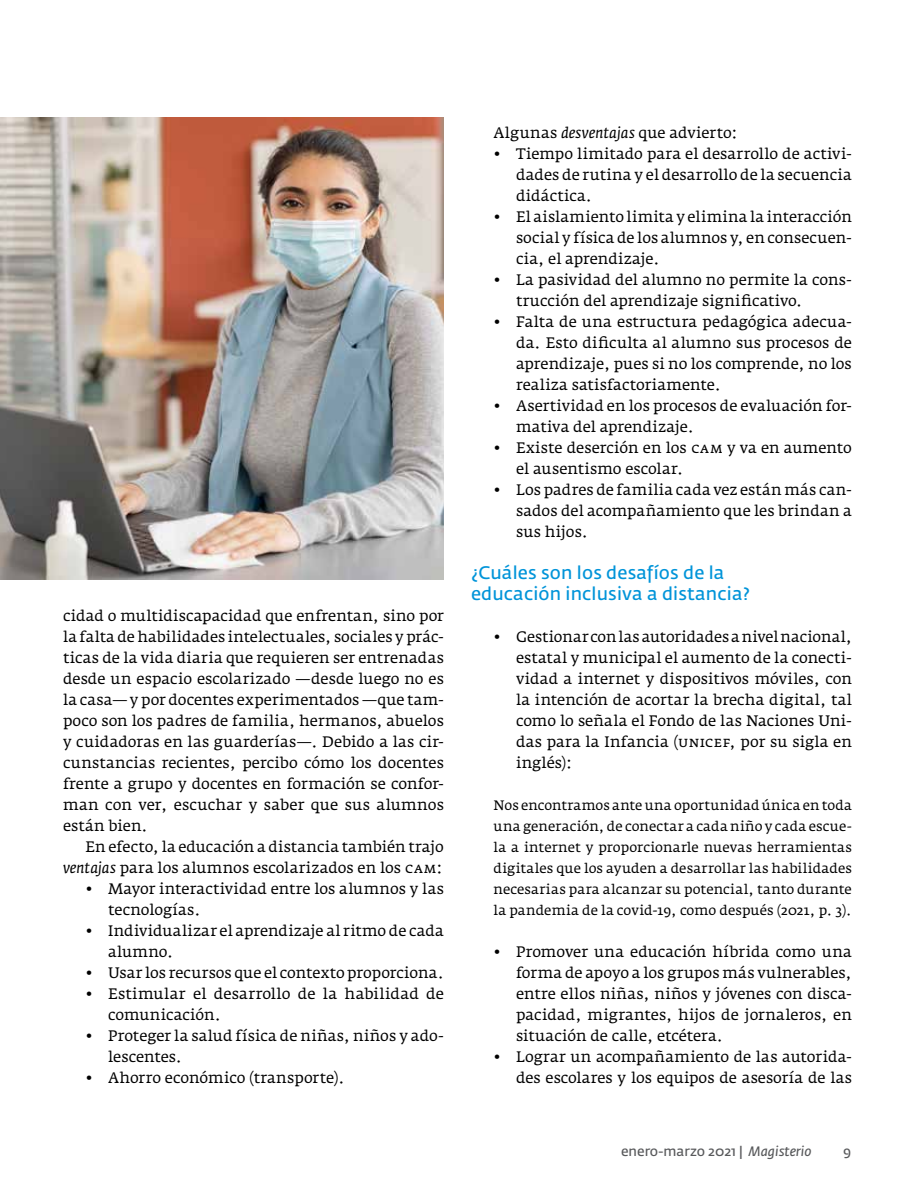
<style>
.page{position:relative;width:915px;height:1191px;background:#fff}
.page>*{position:absolute;margin:0;border:0;box-sizing:border-box;transform-origin:0 0}
.t1{font:18px/21px "Fedra Sans Std";letter-spacing:.01em;color:#0094d9}
.t2{font:15px/21px "Fedra Serif A Pro";letter-spacing:.005em;color:#000;text-align:justify}
.t3{font:13.5px/21px "Fedra Serif A Pro";letter-spacing:.01em;color:#000;text-align:justify}
.t4{font:13.5px "Fedra Sans Std";color:#58595b}
.s1{font-style:italic}
</style>
<div class="page">
<img style="left:0;top:117px;width:444px;height:462px">
<p class="t2" style="left:63px;top:605px;width:382px">cidad o multidiscapacidad que enfrentan, sino por la falta de habilidades intelectuales, sociales y prác&shy;ticas de la vida diaria que requieren ser entrenadas desde un espacio escolarizado —desde luego no es la casa— y por docentes experimentados —que tam&shy;poco son los padres de familia, hermanos, abuelos y cuidadoras en las guarderías—. Debido a las cir&shy;cunstancias recientes, percibo cómo los docentes frente a grupo y docentes en formación se confor&shy;man con ver, escuchar y saber que sus alumnos están bien.</p>
<p class="t2" style="left:63px;top:836px;width:382px;text-align:right">En efecto, la educación a distancia también trajo <span class="s1">ventajas</span> para los alumnos escolarizados en los cam:</p>
<p class="t2" style="left:108px;top:878px;width:337px;text-indent:-22px">• Mayor interactividad entre los alumnos y las tecnologías.</p>
<p class="t2" style="left:108px;top:920px;width:337px;text-indent:-22px">• Individualizar el aprendizaje al ritmo de cada alumno.</p>
<p class="t2" style="left:86px;top:962px;width:360px">• Usar los recursos que el contexto proporciona.</p>
<p class="t2" style="left:108px;top:983px;width:337px;text-indent:-22px">• Estimular el desarrollo de la habilidad de comunicación.</p>
<p class="t2" style="left:108px;top:1025px;width:337px;text-indent:-22px">• Proteger la salud física de niñas, niños y ado&shy;lescentes.</p>
<p class="t2" style="left:86px;top:1067px;width:260px">• Ahorro económico (transporte).</p>
<p class="t2" style="left:493px;top:122px;width:245px">Algunas <span class="s1">desventajas</span> que advierto:</p>
<p class="t2" style="left:516px;top:143px;width:337px;text-indent:-22px">• Tiempo limitado para el desarrollo de activi&shy;dades de rutina y el desarrollo de la secuencia didáctica.</p>
<p class="t2" style="left:516px;top:206px;width:337px;text-indent:-22px">• El aislamiento limita y elimina la interacción social y física de los alumnos y, en consecuen&shy;cia, el aprendizaje.</p>
<p class="t2" style="left:516px;top:269px;width:337px;text-indent:-22px">• La pasividad del alumno no permite la cons&shy;trucción del aprendizaje significativo.</p>
<p class="t2" style="left:516px;top:311px;width:337px;text-indent:-22px">• Falta de una estructura pedagógica adecua&shy;da. Esto dificulta al alumno sus procesos de aprendizaje, pues si no los comprende, no los realiza satisfactoriamente.</p>
<p class="t2" style="left:516px;top:395px;width:337px;text-indent:-22px">• Asertividad en los procesos de evaluación for&shy;mativa del aprendizaje.</p>
<p class="t2" style="left:516px;top:437px;width:337px;text-indent:-22px">• Existe deserción en los cam y va en aumento el ausentismo escolar.</p>
<p class="t2" style="left:516px;top:479px;width:337px;text-indent:-22px">• Los padres de familia cada vez están más can&shy;sados del acompañamiento que les brindan a sus hijos.</p>
<p class="t1" style="left:471px;top:562px;width:280px">¿Cuáles son los desafíos de la educación inclusiva a distancia?</p>
<p class="t2" style="left:516px;top:626px;width:337px;text-indent:-22px">• Gestionar con las autoridades a nivel nacional, estatal y municipal el aumento de la conecti&shy;vidad a internet y dispositivos móviles, con la intención de acortar la brecha digital, tal como lo señala el Fondo de las Naciones Uni&shy;das para la Infancia (unicef, por su sigla en inglés):</p>
<p class="t3" style="left:493px;top:795px;width:360px">Nos encontramos ante una oportunidad única en toda una generación, de conectar a cada niño y cada escue&shy;la a internet y proporcionarle nuevas herramientas digitales que los ayuden a desarrollar las habilidades necesarias para alcanzar su potencial, tanto durante la pandemia de la covid-19, como después (2021, p. 3).</p>
<p class="t2" style="left:516px;top:941px;width:337px;text-indent:-22px">• Promover una educación híbrida como una forma de apoyo a los grupos más vulnerables, entre ellos niñas, niños y jóvenes con disca&shy;pacidad, migrantes, hijos de jornaleros, en situación de calle, etcétera.</p>
<p class="t2" style="left:493px;top:1046px;width:360px;text-align:right">• Lograr un acompañamiento de las autorida&shy;des escolares y los equipos de asesoría de las</p>
<p class="t4" style="left:621px;top:1143px;width:192px">enero-marzo 2021 | <span class="s1">Magisterio</span></p>
<p class="t4" style="left:842px;top:1143px;width:9px">9</p>
</div>
